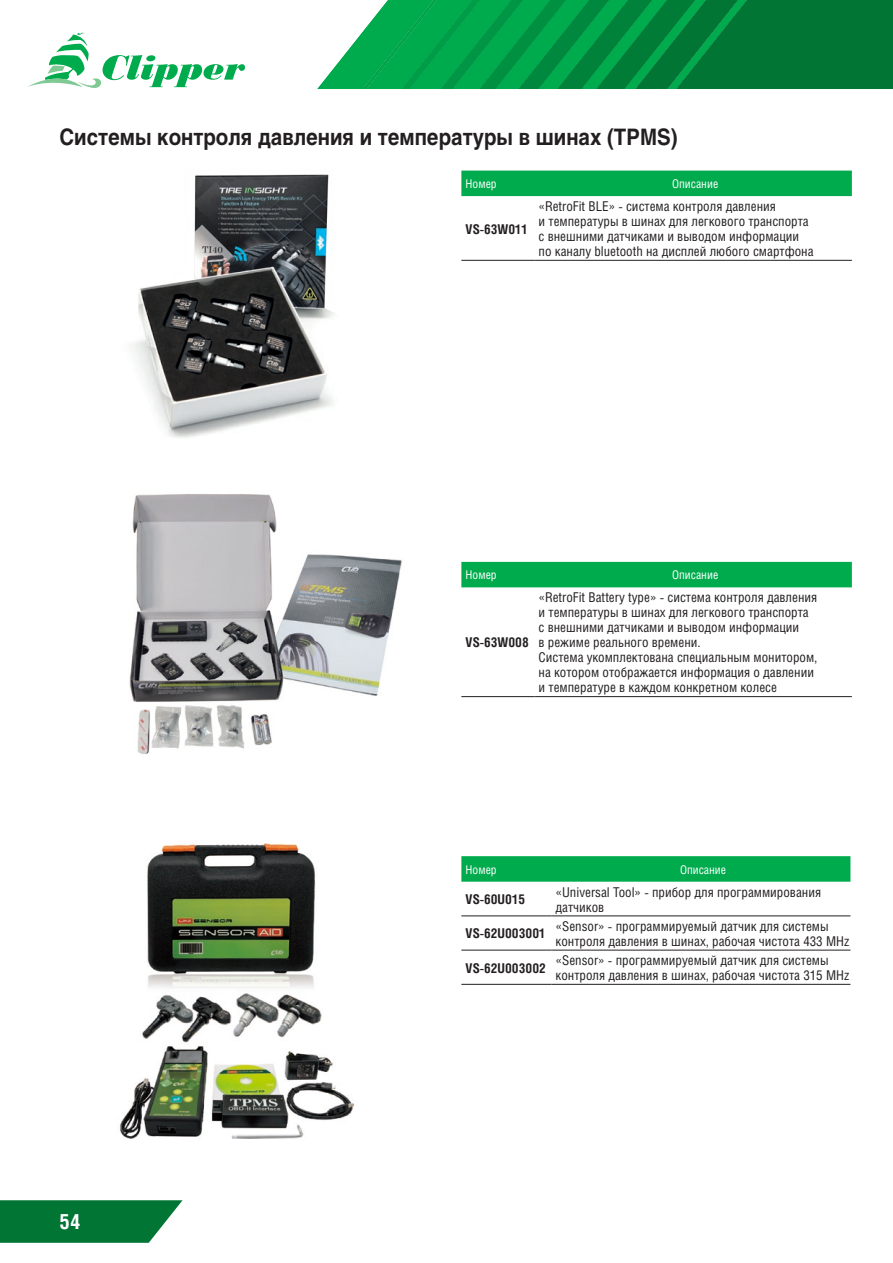
<style>
.page{position:relative;width:893px;height:1263px;background:#fff}
.page>*{position:absolute;margin:0;border:0;box-sizing:border-box;transform-origin:0 0}
.t1{font:700 22.5px "Helios C";color:#231f20;scale:.9 1}
.t2{font:700 21px "Helios Cond C";color:#fff}
.t3{font:13.5px/15px "Helios Cond C";color:#231f20}
.t4{font:700 13.5px "Helios Cond C";color:#231f20}
.t5{font:12px "Helios Cond C";color:#fff}
</style>
<div class="page">
<svg style="left:0;top:1200px;width:183px;height:43px;background:#1a8349"></svg>
<svg style="left:28px;top:32px;width:217px;height:56px"></svg>
<svg style="left:317px;top:0;width:576px;height:89px;background:#12964d"></svg>
<div style="left:461px;top:171px;width:391px;height:25px;background:#00ab4d"></div>
<hr style="left:461px;top:260px;width:73px;height:1px;background:#231f20">
<hr style="left:534px;top:260px;width:318px;height:1px;background:#231f20">
<div style="left:461px;top:562px;width:391px;height:25px;background:#00ab4d"></div>
<hr style="left:461px;top:696px;width:73px;height:1px;background:#231f20">
<hr style="left:534px;top:696px;width:318px;height:1px;background:#231f20">
<svg style="left:461px;top:856px;width:389px;height:26px;background:#04ac50"></svg>
<hr style="left:461px;top:916px;width:90px;height:1px;background:#231f20">
<hr style="left:551px;top:916px;width:299px;height:1px;background:#231f20">
<hr style="left:461px;top:950px;width:90px;height:1px;background:#231f20">
<hr style="left:551px;top:950px;width:299px;height:1px;background:#231f20">
<hr style="left:461px;top:984px;width:90px;height:1px;background:#231f20">
<hr style="left:551px;top:984px;width:299px;height:1px;background:#231f20">
<img style="left:134px;top:174px;width:201px;height:264px">
<img style="left:129px;top:494px;width:273px;height:260px">
<img style="left:120px;top:843px;width:235px;height:296px">
<h1 class="t1" style="left:60px;top:124px;width:688px">Cистемы контроля давления и температуры в шинах (TPMS)</h1>
<p class="t5" style="left:466px;top:177px;width:33px">Номер</p>
<p class="t5" style="left:672px;top:177px;width:48px">Описание</p>
<p class="t4" style="left:466px;top:221px;width:64px">VS-63W011</p>
<p class="t3" style="left:539px;top:198px;width:276px">«RetroFit BLE» - система контроля давления<br>и температуры в шинах для легкового транспорта с внешними датчиками и выводом информации по каналу bluetooth на дисплей любого смартфона</p>
<p class="t5" style="left:466px;top:568px;width:33px">Номер</p>
<p class="t5" style="left:672px;top:568px;width:48px">Описание</p>
<p class="t4" style="left:466px;top:635px;width:65px">VS-63W008</p>
<p class="t3" style="left:539px;top:590px;width:280px">«RetroFit Battery type» - система контроля давления и температуры в шинах для легкового транспорта с внешними датчиками и выводом информации<br>в режиме реального времени.<br>Система укомплектована специальным монитором, на котором отображается информация о давлении и температуре в каждом конкретном колесе</p>
<h2 class="t2" style="left:60px;top:1209px;width:22px">54</h2>
<p class="t5" style="left:466px;top:862px;width:33px">Номер</p>
<p class="t5" style="left:680px;top:862px;width:48px">Описание</p>
<p class="t4" style="left:466px;top:891px;width:61px">VS-60U015</p>
<p class="t3" style="left:556px;top:884px;width:267px">«Universal Tool» - прибор для программирования датчиков</p>
<p class="t4" style="left:466px;top:925px;width:82px">VS-62U003001</p>
<p class="t3" style="left:556px;top:918px;width:295px">«Sensor» - программируемый датчик для системы контроля давления в шинах, рабочая чистота 433 MHz</p>
<p class="t4" style="left:466px;top:960px;width:82px">VS-62U003002</p>
<p class="t3" style="left:556px;top:952px;width:295px">«Sensor» - программируемый датчик для системы контроля давления в шинах, рабочая чистота 315 MHz</p>
</div>
